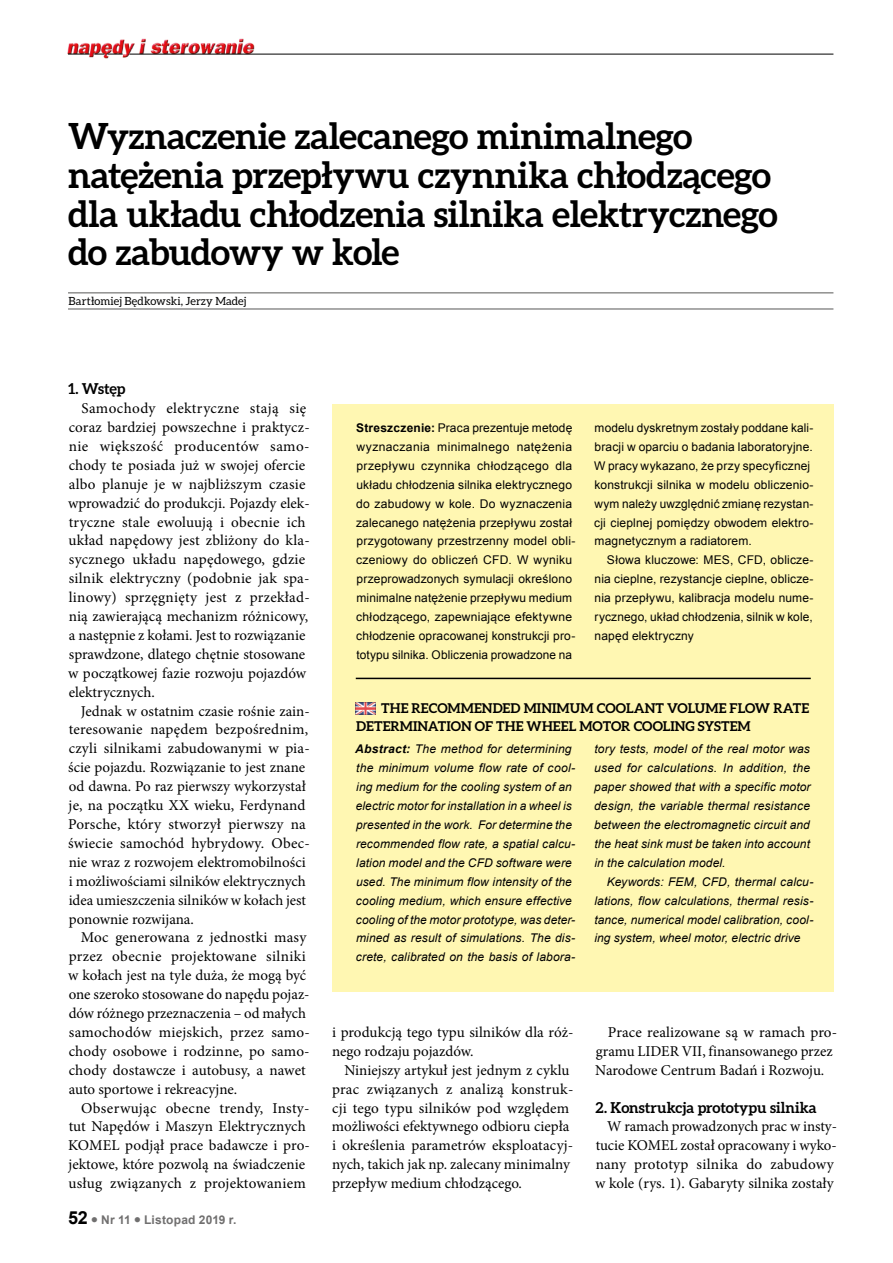
<style>
.page{position:relative;width:893px;height:1263px;background:#fff}
.page>*{position:absolute;margin:0;border:0;box-sizing:border-box;transform-origin:0 0}
.t1{font:700 36px/39px "Aleo";letter-spacing:-.005em;color:#000}
.t2{font:15px/18.9px "Minion Pro";letter-spacing:.005em;color:#000}
.t3{font:700 15px "Aleo";letter-spacing:-.005em;color:#000}
.t4{font:700 13.5px/18.9px "Aleo";letter-spacing:.005em;color:#000}
.t5{font:12px/18.9px "Arial";letter-spacing:.015em;color:#000}
.t6{font:italic 12px/18.9px "Arial";letter-spacing:.01em;color:#000;text-align:justify}
.t7{font:700 12px "Arial";letter-spacing:.015em;color:#706f6f}
.t8{font:11.25px "Aleo";letter-spacing:.005em;color:#000}
.s1{font-size:18px;color:#000}
.s2{font-weight:700}
</style>
<div class="page">
<img style="left:67px;top:38px;width:190px;height:21px">
<hr style="left:129px;top:54px;width:704px;height:1px;background:#000">
<svg style="left:68px;top:54px;width:55px;height:1px"></svg>
<hr style="left:68px;top:293px;width:765px;height:1px;background:#575756">
<hr style="left:68px;top:309px;width:765px;height:1px;background:#575756">
<div style="left:332px;top:404px;width:501px;height:588px;background:#fff7b2"></div>
<img style="left:356px;top:702px;width:19px;height:12px">
<hr style="left:356px;top:678px;width:455px;height:1px;background:#000">
<h1 class="t1" style="left:68px;top:115px;width:711px">Wyznaczenie zalecanego minimalnego natężenia przepływu czynnika chłodzącego dla układu chłodzenia silnika elektrycznego do zabudowy w kole</h1>
<p class="t8" style="left:69px;top:294px;width:179px">Bartłomiej Będkowski, Jerzy Madej</p>
<p class="t3" style="left:68px;top:380px;width:59px">1. Wstęp</p>
<p class="t2" style="left:68px;top:399px;width:243px;text-indent:13px">Samochody elektryczne stają się coraz bardziej powszechne i praktycz&shy;nie większość producentów samo&shy;chody te posiada już w swojej ofercie albo planuje je w najbliższym czasie wprowadzić do produkcji. Pojazdy elek&shy;tryczne stale ewoluują i obecnie ich układ napędowy jest zbliżony do kla&shy;sycznego układu napędowego, gdzie silnik elektryczny (podobnie jak spa&shy;linowy) sprzęgnięty jest z przekład&shy;nią zawierającą mechanizm różnicowy, a następnie z kołami. Jest to rozwiązanie sprawdzone, dlatego chętnie stosowane w początkowej fazie rozwoju pojazdów elektrycznych.</p>
<p class="t2" style="left:68px;top:701px;width:243px;text-indent:13px">Jednak w ostatnim czasie rośnie zain&shy;teresowanie napędem bezpośrednim, czyli silnikami zabudowanymi w pia&shy;ście pojazdu. Rozwiązanie to jest znane od dawna. Po raz pierwszy wykorzystał je, na początku XX wieku, Ferdynand Porsche, który stworzył pierwszy na świecie samochód hybrydowy. Obec&shy;nie wraz z rozwojem elektromobilności i możliwościami silników elektrycznych idea umieszczenia silników w kołach jest ponownie rozwijana.</p>
<p class="t2" style="left:68px;top:928px;width:243px;text-indent:13px">Moc generowana z jednostki masy przez obecnie projektowane silniki w kołach jest na tyle duża, że mogą być one szeroko stosowane do napędu pojaz&shy;dów różnego przeznaczenia – od małych samochodów miejskich, przez samo&shy;chody osobowe i rodzinne, po samo&shy;chody dostawcze i autobusy, a nawet auto sportowe i rekreacyjne.</p>
<p class="t2" style="left:68px;top:1098px;width:243px;text-indent:13px">Obserwując obecne trendy, Insty&shy;tut Napędów i Maszyn Elektrycznych KOMEL podjął prace badawcze i pro&shy;jektowe, które pozwolą na świadczenie usług związanych z projektowaniem</p>
<p class="t7" style="left:68px;top:1212px;width:170px"><span class="s1">52</span> ● Nr 11 ● Listopad 2019 r.</p>
<p class="t5" style="left:356px;top:418px;width:221px"><span class="s2">Streszczenie:</span> Praca prezentuje metodę wyznaczania minimalnego natężenia przepływu czynnika chłodzącego dla układu chłodzenia silnika elektrycznego do zabudowy w kole. Do wyznaczenia zalecanego natężenia przepływu został przygotowany przestrzenny model obli&shy;czeniowy do obliczeń CFD. W wyniku przeprowadzonych symulacji określono minimalne natężenie przepływu medium chłodzącego, zapewniające efektywne chłodzenie opracowanej konstrukcji pro&shy;totypu silnika. Obliczenia prowadzone na</p>
<p class="t5" style="left:594px;top:418px;width:221px">modelu dyskretnym zostały poddane kali&shy;bracji w oparciu o badania laboratoryjne.<br>W pracy wykazano, że przy specyficznej konstrukcji silnika w modelu obliczenio&shy;wym należy uwzględnić zmianę rezystan&shy;cji cieplnej pomiędzy obwodem elektro&shy;magnetycznym a radiatorem.</p>
<p class="t5" style="left:595px;top:551px;width:220px;text-align:justify;text-indent:12px">Słowa kluczowe: MES, CFD, oblicze&shy;nia cieplne, rezystancje cieplne, oblicze&shy;nia przepływu, kalibracja modelu nume&shy;rycznego, układ chłodzenia, silnik w kole, napęd elektryczny</p>
<p class="t4" style="left:356px;top:698px;width:454px;text-indent:25px">THE RECOMMENDED MINIMUM COOLANT VOLUME FLOW RATE<br>DETERMINATION OF THE WHEEL MOTOR COOLING SYSTEM</p>
<p class="t6" style="left:355px;top:740px;width:222px;text-align:left"><span class="s2">Abstract:</span> The method for determining the minimum volume flow rate of cool&shy;ing medium for the cooling system of an electric motor for installation in a wheel is presented in the work. For determine the recommended flow rate, a spatial calcu&shy;lation model and the CFD software were used. The minimum flow intensity of the cooling medium, which ensure effective cooling of the motor prototype, was deter&shy;mined as result of simulations. The dis&shy;crete, calibrated on the basis of labora-</p>
<p class="t6" style="left:594px;top:740px;width:218px">tory tests, model of the real motor was used for calculations. In addition, the paper showed that with a specific motor design, the variable thermal resistance between the electromagnetic circuit and the heat sink must be taken into account in the calculation model.</p>
<p class="t6" style="left:594px;top:872px;width:220px;text-indent:12px">Keywords: FEM, CFD, thermal calcu&shy;lations, flow calculations, thermal resis&shy;tance, numerical model calibration, cool&shy;ing system, wheel motor, electric drive</p>
<p class="t2" style="left:332px;top:1023px;width:243px">i produkcją tego typu silników dla róż&shy;nego rodzaju pojazdów.</p>
<p class="t2" style="left:332px;top:1060px;width:243px;text-indent:12px">Niniejszy artykuł jest jednym z cyklu prac związanych z analizą konstruk&shy;cji tego typu silników pod względem możliwości efektywnego odbioru ciepła i określenia parametrów eksploatacyj&shy;nych, takich jak np. zalecany minimalny przepływ medium chłodzącego.</p>
<p class="t2" style="left:595px;top:1023px;width:243px;text-indent:13px">Prace realizowane są w ramach pro&shy;gramu LIDER VII, finansowanego przez<br>Narodowe Centrum Badań i Rozwoju.</p>
<p class="t3" style="left:595px;top:1098px;width:223px">2. Konstrukcja prototypu silnika</p>
<p class="t2" style="left:595px;top:1117px;width:243px;text-indent:12px">W ramach prowadzonych prac w insty&shy;tucie KOMEL został opracowany i wyko&shy;nany prototyp silnika do zabudowy w kole (rys. 1). Gabaryty silnika zostały</p>
</div>
